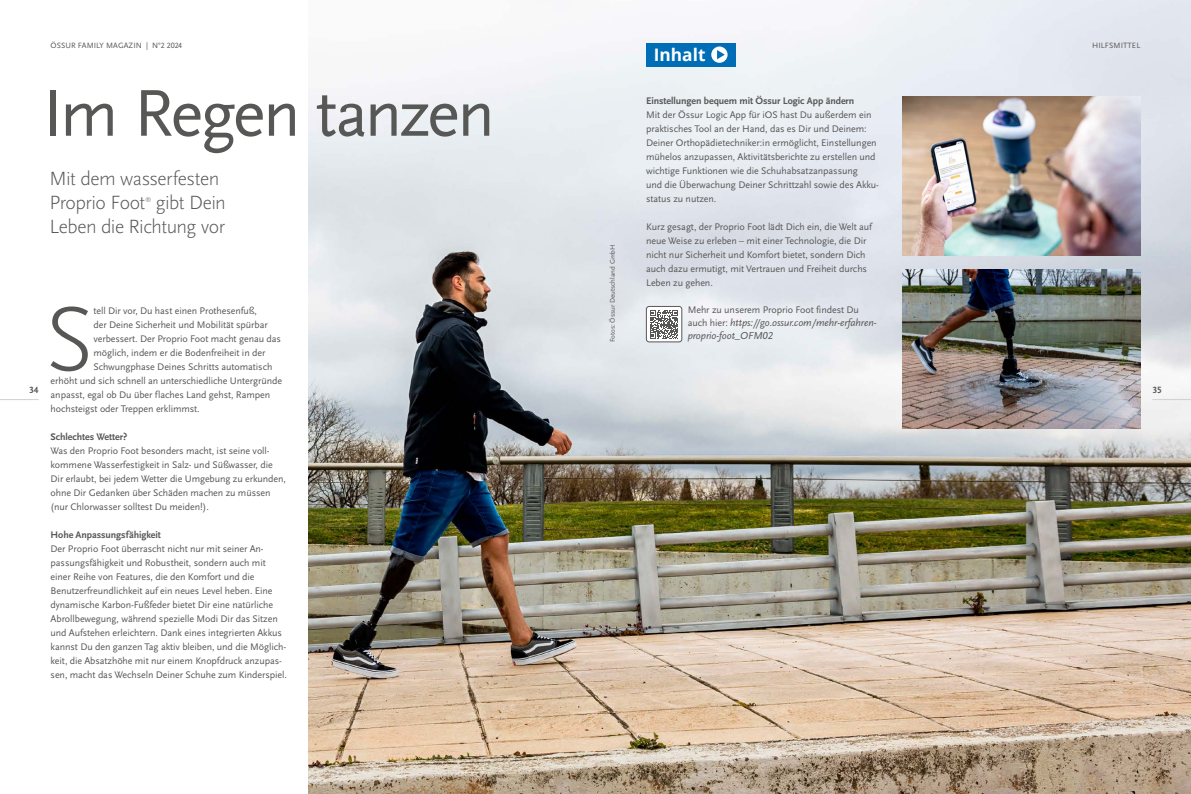
<style>
.page{position:relative;width:1191px;height:794px;background:#fff}
.page>*{position:absolute;margin:0;border:0;box-sizing:border-box;transform-origin:0 0}
.t1{font:300 94.8px "Scala Sans Pro";color:#575756}
.t2{font:69px "Scala Sans Pro";letter-spacing:-.045em;color:#575756}
.t3{font:300 20px/24px "Scala Sans Pro";letter-spacing:-.025em;color:#575756}
.t4{font:700 17.3px "Open Sans";color:#fff}
.t5{font:italic 10.5px/13px "Scala Sans Pro";letter-spacing:-.01em;color:#575756}
.t6{font:10px/14px "Scala Sans Pro";letter-spacing:-.01em;color:#575756}
.t7{font:700 10px "Scala Sans Pro";letter-spacing:-.01em;color:#575756}
.t8{font:700 9.5px "Scala Sans Pro";color:#575756}
.t9{font:8px "Scala Sans OT";letter-spacing:.01em;color:#575756}
.t10{font:7px "Scala Sans OT";color:#575756}
.t11{font:300 5.8px "Scala Sans Pro";color:#575756}
.s1{font-style:normal;font-size:10px}
</style>
<div class="page">
<img style="left:308px;top:0;width:883px;height:794px">
<div style="left:646px;top:43px;width:89px;height:23px;background:#006eb6"></div>
<svg style="left:711px;top:46px;width:16px;height:17px"></svg>
<svg style="left:717px;top:50px;width:8px;height:9px"></svg>
<div style="left:646px;top:306px;width:36px;height:36px;background:#fff;border-radius:3px"></div>
<svg style="left:650px;top:310px;width:28px;height:28px"></svg>
<div style="left:646px;top:306px;width:36px;height:36px;border:1px solid #575756;border-radius:3px"></div>
<hr style="left:0;top:399px;width:39px;height:1px;background:#d0d0d0">
<hr style="left:1152px;top:399px;width:39px;height:1px;background:#d0d0d0">
<img style="left:902px;top:270px;width:238px;height:158px">
<img style="left:902px;top:97px;width:238px;height:158px">
<p class="t9" style="left:51px;top:41px;width:133px">ÖSSUR FAMILY MAGAZIN | N°2 2024</p>
<p class="t9" style="left:1092px;top:41px;width:50px">HILFSMITTEL</p>
<h3 class="t4" style="left:654px;top:43px;width:53px">Inhalt</h3>
<h2 class="t2" style="left:43px;top:74px;width:453px">Im Regen tanzen</h2>
<h3 class="t3" style="left:49px;top:167px;width:171px">Mit dem wasserfesten<br>Proprio Foot</h3>
<p class="t7" style="left:646px;top:95px;width:210px">Einstellungen bequem mit Össur Logic App ändern</p>
<p class="t6" style="left:646px;top:108px;width:233px">Mit der Össur Logic App für iOS hast Du außerdem ein praktisches Tool an der Hand, das es Dir und Deinem:<br>Deiner Orthopädietechniker:in ermöglicht, Einstellungen mühelos anzupassen, Aktivitätsberichte zu erstellen und wichtige Funktionen wie die Schuhabsatzanpassung<br>und die Überwachung Deiner Schrittzahl sowie des Akku&shy;status zu nutzen.</p>
<p class="t6" style="left:646px;top:220px;width:227px">Kurz gesagt, der Proprio Foot lädt Dich ein, die Welt auf neue Weise zu erleben – mit einer Technologie, die Dir nicht nur Sicherheit und Komfort bietet, sondern Dich auch dazu ermutigt, mit Vertrauen und Freiheit durchs Leben zu gehen.</p>
<p class="t6" style="left:687px;top:303px;width:173px">Mehr zu unserem Proprio Foot findest Du</p>
<p class="t5" style="left:687px;top:316px;width:190px"><span class="s1">auch hier:</span> https://go.ossur.com/mehr-erfahren&shy;proprio-foot_OFM02</p>
<h3 class="t3" style="left:49px;top:191px;width:178px;text-align:right">gibt Dein<br>Leben die Richtung vor</h3>
<p class="t11" style="left:146px;top:196px;width:7px">®</p>
<p class="t10" style="left:609px;top:342px;width:99px;rotate:-90deg">Fotos: Össur Deutschland GmbH</p>
<h1 class="t1" style="left:45px;top:285px;width:51px">S</h1>
<p class="t6" style="left:93px;top:304px;width:165px">tell Dir vor, Du hast einen Prothesenfuß,</p>
<p class="t6" style="left:93px;top:318px;width:176px">der Deine Sicherheit und Mobilität spürbar</p>
<p class="t6" style="left:93px;top:332px;width:189px">verbessert. Der Proprio Foot macht genau das</p>
<p class="t6" style="left:93px;top:346px;width:173px">möglich, indem er die Bodenfreiheit in der</p>
<p class="t6" style="left:93px;top:360px;width:180px">Schwungphase Deines Schritts automatisch</p>
<p class="t6" style="left:51px;top:374px;width:233px">erhöht und sich schnell an unterschiedliche Untergründe</p>
<p class="t6" style="left:51px;top:388px;width:221px">anpasst, egal ob Du über flaches Land gehst, Rampen</p>
<p class="t6" style="left:51px;top:402px;width:151px">hochsteigst oder Treppen erklimmst.</p>
<p class="t7" style="left:51px;top:431px;width:78px">Schlechtes Wetter?</p>
<p class="t6" style="left:51px;top:444px;width:237px">Was den Proprio Foot besonders macht, ist seine voll&shy;kommene Wasserfestigkeit in Salz- und Süßwasser, die Dir erlaubt, bei jedem Wetter die Umgebung zu erkunden, ohne Dir Gedanken über Schäden machen zu müssen (nur Chlorwasser solltest Du meiden!).</p>
<p class="t7" style="left:51px;top:529px;width:112px">Hohe Anpassungsfähigkeit</p>
<p class="t6" style="left:51px;top:542px;width:238px">Der Proprio Foot überrascht nicht nur mit seiner An&shy;passungsfähigkeit und Robustheit, sondern auch mit einer Reihe von Features, die den Komfort und die Benutzerfreundlichkeit auf ein neues Level heben. Eine dynamische Karbon-Fußfeder bietet Dir eine natürliche Abrollbewegung, während spezielle Modi Dir das Sitzen und Aufstehen erleichtern. Dank eines integrierten Akkus kannst Du den ganzen Tag aktiv bleiben, und die Möglich&shy;keit, die Absatzhöhe mit nur einem Knopfdruck anzupas&shy;sen, macht das Wechseln Deiner Schuhe zum Kinderspiel.</p>
<p class="t8" style="left:29px;top:384px;width:11px">34</p>
<p class="t8" style="left:1152px;top:384px;width:11px">35</p>
</div>
